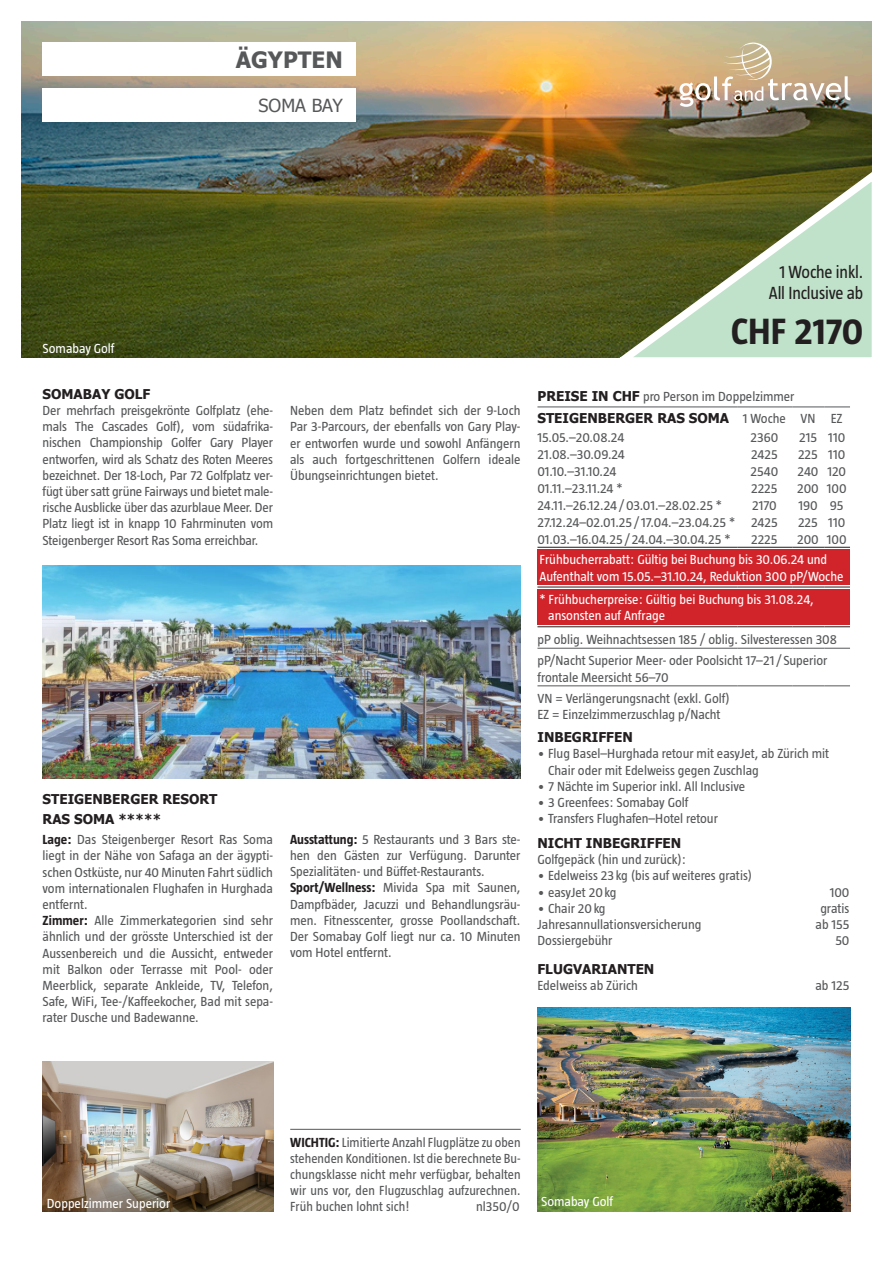
<style>
.page{position:relative;width:893px;height:1263px;background:#fff}
.page>*{position:absolute;margin:0;border:0;box-sizing:border-box;transform-origin:0 0}
.t1{font:700 37.5px "Taz";color:#231f20}
.t2{font:700 22.5px "Tahoma";color:#57585a}
.t3{font:18px "Taz";letter-spacing:-.01em;color:#231f20;scale:.95 1}
.t4{font:18px "Tahoma";color:#57585a}
.Hotel_Text{font:13.5px/16.2px "Taz";color:#57585a;text-align:justify}
.t5{font:13.5px/16.2px "Taz";color:#fff}
.t6{font:700 13.5px/19.8px "Tahoma";color:#231f20}
.s1{font-weight:700;color:#231f20}
.s2{font-family:"Tahoma";font-weight:700;color:#231f20}
</style>
<div class="page">
<img style="left:21px;top:21px;width:851px;height:336px">
<img style="left:43px;top:566px;width:477px;height:212px">
<img style="left:43px;top:1061px;width:230px;height:151px">
<svg style="left:611px;top:159px;width:261px;height:199px;background:#86956b"></svg>
<img style="left:679px;top:43px;width:171px;height:63px">
<img style="left:537px;top:1008px;width:313px;height:204px">
<hr style="left:537px;top:407px;width:200px;height:1px;background:#57585a">
<hr style="left:737px;top:407px;width:56px;height:1px;background:#57585a">
<hr style="left:793px;top:407px;width:31px;height:1px;background:#57585a">
<svg style="left:824px;top:407px;width:26px;height:1px"></svg>
<hr style="left:537px;top:547px;width:200px;height:1px;background:#231f20">
<hr style="left:737px;top:547px;width:56px;height:1px;background:#231f20">
<hr style="left:793px;top:547px;width:31px;height:1px;background:#231f20">
<svg style="left:824px;top:547px;width:26px;height:1px"></svg>
<hr style="left:537px;top:587px;width:200px;height:1px;background:#231f20">
<hr style="left:737px;top:587px;width:56px;height:1px;background:#231f20">
<hr style="left:793px;top:587px;width:31px;height:1px;background:#231f20">
<svg style="left:824px;top:587px;width:26px;height:1px"></svg>
<hr style="left:537px;top:626px;width:200px;height:1px;background:#231f20">
<hr style="left:737px;top:626px;width:56px;height:1px;background:#231f20">
<hr style="left:793px;top:626px;width:31px;height:1px;background:#231f20">
<svg style="left:824px;top:626px;width:26px;height:1px"></svg>
<hr style="left:537px;top:648px;width:200px;height:1px;background:#57585a">
<hr style="left:737px;top:648px;width:56px;height:1px;background:#57585a">
<hr style="left:793px;top:648px;width:31px;height:1px;background:#57585a">
<svg style="left:824px;top:648px;width:26px;height:1px"></svg>
<hr style="left:537px;top:686px;width:200px;height:1px;background:#57585a">
<hr style="left:737px;top:686px;width:56px;height:1px;background:#57585a">
<hr style="left:793px;top:686px;width:31px;height:1px;background:#57585a">
<svg style="left:824px;top:686px;width:26px;height:1px"></svg>
<div style="left:537px;top:549px;width:313px;height:36px;background:#d1232a"></div>
<div style="left:537px;top:589px;width:313px;height:36px;background:#d1232a"></div>
<div style="left:43px;top:43px;width:313px;height:33px;background:#fff"></div>
<div style="left:43px;top:89px;width:313px;height:33px;background:#fff"></div>
<hr style="left:290px;top:1129px;width:231px;height:1px;background:#57585a">
<p class="t2" style="left:236px;top:44px;width:108px">ÄGYPTEN</p>
<p class="t4" style="left:259px;top:94px;width:86px">SOMA BAY</p>
<p class="t5" style="left:43px;top:341px;width:74px">Somabay Golf</p>
<p class="t6" style="left:43px;top:383px;width:109px">SOMABAY GOLF</p>
<p class="Hotel_Text" style="left:43px;top:402px;width:232px">Der mehrfach preisgekrönte Golfplatz (ehe&shy;mals The Cascades Golf), vom südafrika&shy;nischen Championship Golfer Gary Player entworfen, wird als Schatz des Roten Meeres bezeichnet. Der 18-Loch, Par 72 Golfplatz ver&shy;fügt über satt grüne Fairways und bietet male&shy;rische Ausblicke über das azurblaue Meer. Der Platz liegt ist in knapp 10 Fahrminuten vom Steigenberger Resort Ras Soma erreichbar.</p>
<p class="Hotel_Text" style="left:290px;top:402px;width:232px">Neben dem Platz befindet sich der 9-Loch Par 3-Parcours, der ebenfalls von Gary Play&shy;er entworfen wurde und sowohl Anfängern als auch fortgeschrittenen Golfern ideale Übungseinrichtungen bietet.</p>
<p class="t6" style="left:43px;top:788px;width:176px">STEIGENBERGER RESORT<br>RAS SOMA *****</p>
<p class="Hotel_Text" style="left:43px;top:831px;width:232px"><span class="s1">Lage:</span> Das Steigenberger Resort Ras Soma liegt in der Nähe von Safaga an der ägypti&shy;schen Ostküste, nur 40 Minuten Fahrt südlich vom internationalen Flughafen in Hurghada entfernt.</p>
<p class="Hotel_Text" style="left:43px;top:912px;width:232px"><span class="s1">Zimmer:</span> Alle Zimmerkategorien sind sehr ähnlich und der grösste Unterschied ist der Aussenbereich und die Aussicht, entweder mit Balkon oder Terrasse mit Pool- oder Meerblick, separate Ankleide, TV, Telefon, Safe, WiFi, Tee-/Kaffeekocher, Bad mit sepa&shy;rater Dusche und Badewanne.</p>
<p class="Hotel_Text" style="left:290px;top:831px;width:232px"><span class="s1">Ausstattung:</span> 5 Restaurants und 3 Bars ste&shy;hen den Gästen zur Verfügung. Darunter Spezialitäten- und Büffet-Restaurants.</p>
<p class="Hotel_Text" style="left:290px;top:880px;width:232px"><span class="s1">Sport/Wellness:</span> Mivida Spa mit Saunen, Dampfbäder, Jacuzzi und Behandlungsräu&shy;men. Fitnesscenter, grosse Poollandschaft.<br>Der Somabay Golf liegt nur ca. 10 Minuten vom Hotel entfernt.</p>
<p class="t3" style="left:779px;top:262px;width:90px">1 Woche inkl.</p>
<p class="t3" style="left:769px;top:283px;width:101px">All Inclusive ab</p>
<p class="t1" style="left:731px;top:311px;width:134px">CHF 2170</p>
<p class="Hotel_Text" style="left:537px;top:388px;width:259px"><span class="s2">PREISE IN CHF</span> pro Person im Doppelzimmer</p>
<p class="t6" style="left:537px;top:407px;width:193px">STEIGENBERGER RAS SOMA</p>
<p class="Hotel_Text" style="left:743px;top:410px;width:44px">1 Woche</p>
<p class="Hotel_Text" style="left:800px;top:410px;width:16px">VN</p>
<p class="Hotel_Text" style="left:831px;top:410px;width:13px">EZ</p>
<p class="Hotel_Text" style="left:537px;top:429px;width:88px">15.05.–20.08.24</p>
<p class="Hotel_Text" style="left:750px;top:429px;width:29px">2360</p>
<p class="Hotel_Text" style="left:799px;top:429px;width:19px">215</p>
<p class="Hotel_Text" style="left:828px;top:429px;width:18px">110</p>
<p class="Hotel_Text" style="left:537px;top:446px;width:89px">21.08.–30.09.24</p>
<p class="Hotel_Text" style="left:751px;top:446px;width:28px">2425</p>
<p class="Hotel_Text" style="left:798px;top:446px;width:21px">225</p>
<p class="Hotel_Text" style="left:828px;top:446px;width:18px">110</p>
<p class="Hotel_Text" style="left:537px;top:463px;width:80px">01.10.–31.10.24</p>
<p class="Hotel_Text" style="left:750px;top:463px;width:29px">2540</p>
<p class="Hotel_Text" style="left:798px;top:463px;width:22px">240</p>
<p class="Hotel_Text" style="left:827px;top:463px;width:20px">120</p>
<p class="Hotel_Text" style="left:537px;top:480px;width:86px">01.11.–23.11.24 *</p>
<p class="Hotel_Text" style="left:751px;top:480px;width:28px">2225</p>
<p class="Hotel_Text" style="left:797px;top:480px;width:23px">200</p>
<p class="Hotel_Text" style="left:827px;top:480px;width:21px">100</p>
<p class="Hotel_Text" style="left:537px;top:497px;width:186px">24.11.–26.12.24/03.01.–28.02.25 *</p>
<p class="Hotel_Text" style="left:752px;top:497px;width:26px">2170</p>
<p class="Hotel_Text" style="left:798px;top:497px;width:21px">190</p>
<p class="Hotel_Text" style="left:830px;top:497px;width:15px">95</p>
<p class="Hotel_Text" style="left:537px;top:514px;width:199px">27.12.24–02.01.25 / 17.04.–23.04.25 *</p>
<p class="Hotel_Text" style="left:751px;top:514px;width:28px">2425</p>
<p class="Hotel_Text" style="left:798px;top:514px;width:21px">225</p>
<p class="Hotel_Text" style="left:828px;top:514px;width:18px">110</p>
<p class="Hotel_Text" style="left:537px;top:531px;width:194px">01.03.–16.04.25 / 24.04.–30.04.25 *</p>
<p class="Hotel_Text" style="left:751px;top:531px;width:28px">2225</p>
<p class="Hotel_Text" style="left:797px;top:531px;width:23px">200</p>
<p class="Hotel_Text" style="left:827px;top:531px;width:21px">100</p>
<p class="t5" style="left:540px;top:552px;width:305px">Frühbucherrabatt: Gültig bei Buchung bis 30.06.24 und<br>Aufenthalt vom 15.05.–31.10.24, Reduktion 300 pP/Woche</p>
<p class="t5" style="left:548px;top:591px;width:267px;text-indent:-9px">* Frühbucherpreise: Gültig bei Buchung bis 31.08.24, ansonsten auf Anfrage</p>
<p class="Hotel_Text" style="left:537px;top:631px;width:301px">pP oblig. Weihnachtsessen 185 / oblig. Silvesteressen 308</p>
<p class="Hotel_Text" style="left:537px;top:652px;width:292px">pP/Nacht Superior Meer- oder Poolsicht 17–21 / Superior frontale Meersicht 56–70</p>
<p class="Hotel_Text" style="left:537px;top:690px;width:194px">VN = Verlängerungsnacht (exkl. Golf)</p>
<p class="Hotel_Text" style="left:537px;top:706px;width:185px">EZ = Einzelzimmerzuschlag p/Nacht</p>
<p class="t6" style="left:537px;top:726px;width:97px">INBEGRIFFEN</p>
<p class="Hotel_Text" style="left:548px;top:745px;width:283px;text-indent:-11px">• Flug Basel–Hurghada retour mit easyJet, ab Zürich mit<br>Chair oder mit Edelweiss gegen Zuschlag</p>
<p class="Hotel_Text" style="left:537px;top:778px;width:209px">• 7 Nächte im Superior inkl. All Inclusive</p>
<p class="Hotel_Text" style="left:537px;top:794px;width:152px">• 3 Greenfees: Somabay Golf</p>
<p class="Hotel_Text" style="left:537px;top:810px;width:182px">• Transfers Flughafen–Hotel retour</p>
<p class="t6" style="left:537px;top:832px;width:145px">NICHT INBEGRIFFEN</p>
<p class="Hotel_Text" style="left:537px;top:851px;width:150px">Golfgepäck (hin und zurück):</p>
<p class="Hotel_Text" style="left:537px;top:867px;width:216px">• Edelweiss 23 kg (bis auf weiteres gratis)</p>
<p class="Hotel_Text" style="left:537px;top:884px;width:81px">• easyJet 20kg</p>
<p class="Hotel_Text" style="left:830px;top:884px;width:21px">100</p>
<p class="Hotel_Text" style="left:537px;top:900px;width:70px">• Chair 20kg</p>
<p class="Hotel_Text" style="left:820px;top:900px;width:31px">gratis</p>
<p class="Hotel_Text" style="left:537px;top:916px;width:165px">Jahresannullationsversicherung</p>
<p class="Hotel_Text" style="left:815px;top:916px;width:35px">ab 155</p>
<p class="Hotel_Text" style="left:537px;top:932px;width:76px">Dossiergebühr</p>
<p class="Hotel_Text" style="left:835px;top:932px;width:16px">50</p>
<p class="t6" style="left:537px;top:958px;width:118px">FLUGVARIANTEN</p>
<p class="Hotel_Text" style="left:537px;top:977px;width:102px">Edelweiss ab Zürich</p>
<p class="Hotel_Text" style="left:815px;top:977px;width:35px">ab 125</p>
<p class="t5" style="left:47px;top:1195px;width:125px">Doppelzimmer Superior</p>
<p class="Hotel_Text" style="left:290px;top:1134px;width:232px"><span class="s1">WICHTIG:</span>Limitierte Anzahl Flugplätze zu oben stehenden Konditionen. Ist die berechnete Bu&shy;chungsklasse nicht mehr verfügbar, behalten wir uns vor, den Flugzuschlag aufzurechnen.<br>Früh buchen lohnt sich!</p>
<p class="Hotel_Text" style="left:476px;top:1198px;width:45px">nl350/0</p>
<p class="t5" style="left:541px;top:1193px;width:74px">Somabay Golf</p>
</div>
